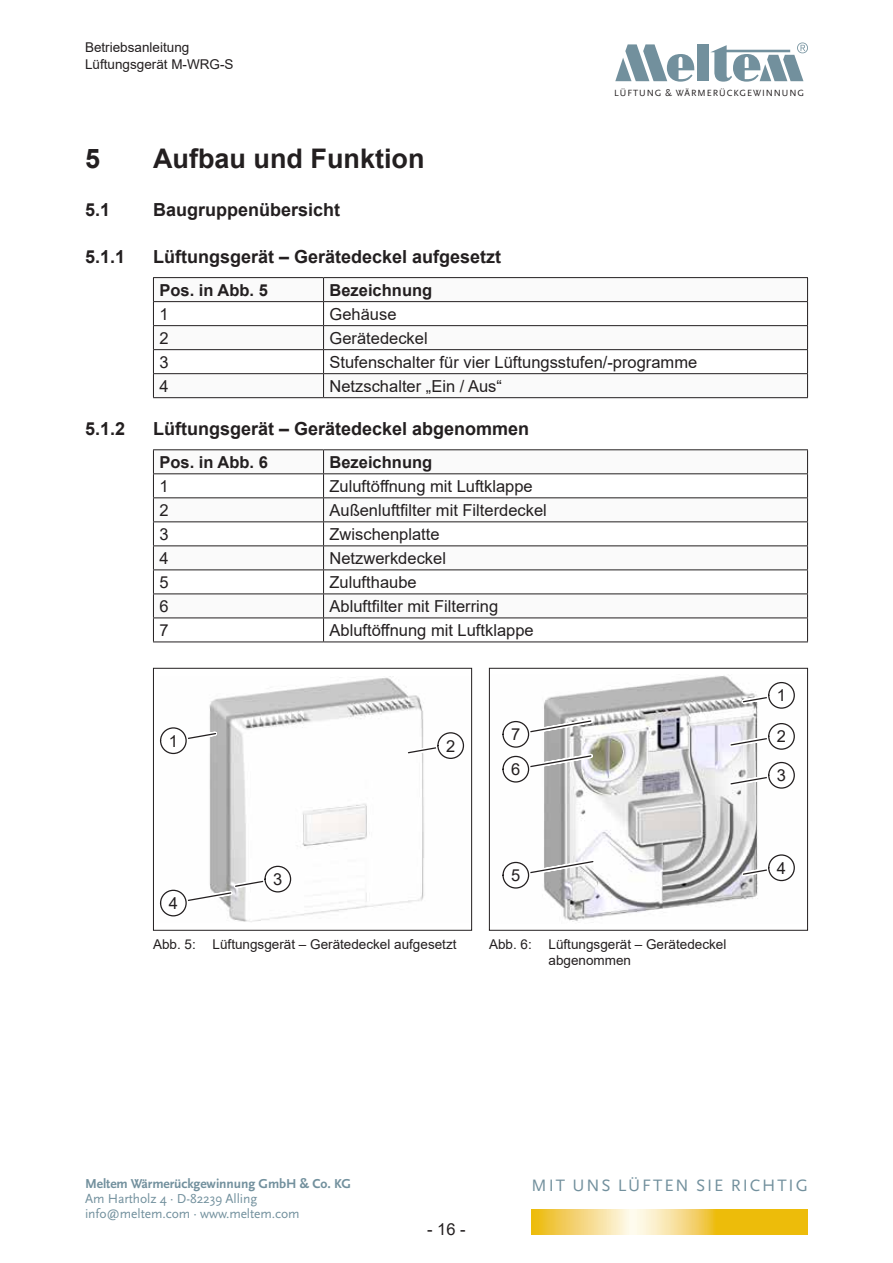
<style>
.page{position:relative;width:893px;height:1263px;background:#fff}
.page>*{position:absolute;margin:0;border:0;box-sizing:border-box;transform-origin:0 0}
.t1{font:700 27px "Arial";color:#231f20}
.t2{font:700 18px "Arial";color:#231f20}
.t3{font:17.25px "Scala Sans Pro";letter-spacing:.11em;color:#72909d}
.t4{font:16.5px "Arial";color:#231f20}
.t5{font:700 16.5px "Arial";color:#231f20}
.t6{font:13.5px/16.2px "Arial";color:#231f20}
.t7{font:13.5px/15px "Scala Sans Pro";letter-spacing:-.005em;color:#72909d}
.t8{font:700 13.5px "Scala Sans Pro";letter-spacing:-.005em;color:#72909d}
.t9{font:9.45px "Scala Sans Pro";letter-spacing:.1em;color:#231f20}
</style>
<div class="page">
<svg style="left:615px;top:44px;width:80px;height:38px"></svg>
<div style="left:697px;top:44px;width:12px;height:37px;background:#72909d"></div>
<svg style="left:710px;top:43px;width:98px;height:39px"></svg>
<svg style="left:531px;top:1209px;width:277px;height:25px;background:#f2d05e"></svg>
<svg style="left:154px;top:278px;width:653px;height:119px"></svg>
<hr style="left:153px;top:277px;width:171px;height:1px;background:#231f20">
<hr style="left:324px;top:277px;width:484px;height:1px;background:#231f20">
<svg style="left:153px;top:278px;width:1px;height:119px"></svg>
<svg style="left:807px;top:278px;width:1px;height:119px"></svg>
<hr style="left:153px;top:397px;width:171px;height:1px;background:#231f20">
<hr style="left:324px;top:397px;width:484px;height:1px;background:#231f20">
<hr style="left:153px;top:301px;width:171px;height:1px;background:#231f20">
<hr style="left:324px;top:301px;width:484px;height:1px;background:#231f20">
<hr style="left:153px;top:325px;width:171px;height:1px;background:#231f20">
<hr style="left:324px;top:325px;width:484px;height:1px;background:#231f20">
<hr style="left:153px;top:349px;width:171px;height:1px;background:#231f20">
<hr style="left:324px;top:349px;width:484px;height:1px;background:#231f20">
<hr style="left:153px;top:373px;width:171px;height:1px;background:#231f20">
<hr style="left:324px;top:373px;width:484px;height:1px;background:#231f20">
<svg style="left:323px;top:278px;width:1px;height:119px"></svg>
<svg style="left:154px;top:450px;width:653px;height:167px"></svg>
<hr style="left:153px;top:449px;width:171px;height:1px;background:#231f20">
<hr style="left:324px;top:449px;width:484px;height:1px;background:#231f20">
<svg style="left:153px;top:450px;width:1px;height:191px"></svg>
<svg style="left:807px;top:450px;width:1px;height:191px"></svg>
<hr style="left:153px;top:641px;width:171px;height:1px;background:#231f20">
<hr style="left:324px;top:641px;width:484px;height:1px;background:#231f20">
<hr style="left:153px;top:473px;width:171px;height:1px;background:#231f20">
<hr style="left:324px;top:473px;width:484px;height:1px;background:#231f20">
<hr style="left:153px;top:497px;width:171px;height:1px;background:#231f20">
<hr style="left:324px;top:497px;width:484px;height:1px;background:#231f20">
<hr style="left:153px;top:521px;width:171px;height:1px;background:#231f20">
<hr style="left:324px;top:521px;width:484px;height:1px;background:#231f20">
<hr style="left:153px;top:545px;width:171px;height:1px;background:#231f20">
<hr style="left:324px;top:545px;width:484px;height:1px;background:#231f20">
<hr style="left:153px;top:569px;width:171px;height:1px;background:#231f20">
<hr style="left:324px;top:569px;width:484px;height:1px;background:#231f20">
<hr style="left:153px;top:593px;width:171px;height:1px;background:#231f20">
<hr style="left:324px;top:593px;width:484px;height:1px;background:#231f20">
<hr style="left:153px;top:617px;width:171px;height:1px;background:#231f20">
<hr style="left:324px;top:617px;width:484px;height:1px;background:#231f20">
<svg style="left:323px;top:450px;width:1px;height:191px"></svg>
<img style="left:209px;top:677px;width:215px;height:245px">
<div style="left:153px;top:668px;width:319px;height:263px;border:1px solid #231f20"></div>
<svg style="left:159px;top:723px;width:61px;height:35px"></svg>
<div style="left:161px;top:728px;width:25px;height:25px;background:#fff;border-radius:50%"></div>
<div style="left:160px;top:727px;width:27px;height:27px;border:1px solid #231f20;border-radius:50%"></div>
<svg style="left:404px;top:728px;width:61px;height:35px"></svg>
<div style="left:438px;top:733px;width:25px;height:25px;background:#fff;border-radius:50%"></div>
<div style="left:437px;top:732px;width:27px;height:27px;border:1px solid #231f20;border-radius:50%"></div>
<svg style="left:159px;top:861px;width:136px;height:59px"></svg>
<div style="left:161px;top:890px;width:25px;height:26px;background:#fff;border-radius:50%"></div>
<div style="left:160px;top:890px;width:27px;height:26px;border:1px solid #231f20;border-radius:50%"></div>
<img style="left:544px;top:675px;width:214px;height:247px">
<div style="left:489px;top:668px;width:319px;height:263px;border:1px solid #231f20"></div>
<svg style="left:739px;top:678px;width:56px;height:35px"></svg>
<div style="left:769px;top:683px;width:25px;height:25px;background:#fff;border-radius:50%"></div>
<div style="left:768px;top:682px;width:27px;height:27px;border:1px solid #231f20;border-radius:50%"></div>
<svg style="left:727px;top:719px;width:68px;height:74px"></svg>
<div style="left:769px;top:762px;width:25px;height:26px;background:#fff;border-radius:50%"></div>
<div style="left:768px;top:762px;width:27px;height:27px;border:1px solid #231f20;border-radius:50%"></div>
<svg style="left:739px;top:850px;width:56px;height:35px"></svg>
<div style="left:769px;top:855px;width:25px;height:25px;background:#fff;border-radius:50%"></div>
<div style="left:768px;top:854px;width:27px;height:27px;border:1px solid #231f20;border-radius:50%"></div>
<svg style="left:502px;top:857px;width:96px;height:36px"></svg>
<div style="left:503px;top:862px;width:26px;height:26px;background:#fff;border-radius:50%"></div>
<div style="left:502px;top:862px;width:27px;height:27px;border:1px solid #231f20;border-radius:50%"></div>
<svg style="left:502px;top:716px;width:94px;height:71px"></svg>
<div style="left:503px;top:721px;width:26px;height:26px;background:#fff;border-radius:50%"></div>
<div style="left:502px;top:721px;width:27px;height:27px;border:1px solid #231f20;border-radius:50%"></div>
<p class="t6" style="left:85px;top:39px;width:150px">Betriebsanleitung<br>Lüftungsgerät M-WRG-S</p>
<p class="t9" style="left:614px;top:87px;width:191px">LÜFTUNG &amp; WÄRMERÜCKGEWINNUNG</p>
<h1 class="t1" style="left:85px;top:140px;width:17px">5</h1>
<h1 class="t1" style="left:153px;top:140px;width:273px">Aufbau und Funktion</h1>
<p class="t2" style="left:85px;top:197px;width:27px">5.1</p>
<p class="t2" style="left:153px;top:197px;width:189px">Baugruppenübersicht</p>
<p class="t2" style="left:85px;top:244px;width:42px">5.1.1</p>
<p class="t2" style="left:153px;top:244px;width:350px">Lüftungsgerät – Gerätedeckel aufgesetzt</p>
<p class="t5" style="left:159px;top:278px;width:110px">Pos. in Abb. 5</p>
<p class="t5" style="left:330px;top:278px;width:104px">Bezeichnung</p>
<p class="t4" style="left:159px;top:302px;width:11px">1</p>
<p class="t4" style="left:330px;top:302px;width:68px">Gehäuse</p>
<p class="t4" style="left:159px;top:326px;width:11px">2</p>
<p class="t4" style="left:330px;top:326px;width:100px">Gerätedeckel</p>
<p class="t4" style="left:159px;top:350px;width:11px">3</p>
<p class="t4" style="left:330px;top:350px;width:369px">Stufenschalter für vier Lüftungsstufen/-programme</p>
<p class="t4" style="left:159px;top:374px;width:11px">4</p>
<p class="t4" style="left:330px;top:374px;width:174px">Netzschalter „Ein / Aus“</p>
<p class="t2" style="left:85px;top:416px;width:42px">5.1.2</p>
<p class="t2" style="left:153px;top:416px;width:378px">Lüftungsgerät – Gerätedeckel abgenommen</p>
<p class="t5" style="left:159px;top:450px;width:110px">Pos. in Abb. 6</p>
<p class="t5" style="left:330px;top:450px;width:104px">Bezeichnung</p>
<p class="t4" style="left:159px;top:475px;width:11px">1</p>
<p class="t4" style="left:330px;top:475px;width:205px">Zuluftöffnung mit Luftklappe</p>
<p class="t4" style="left:159px;top:499px;width:11px">2</p>
<p class="t4" style="left:330px;top:499px;width:219px">Außenluftfilter mit Filterdeckel</p>
<p class="t4" style="left:159px;top:523px;width:11px">3</p>
<p class="t4" style="left:330px;top:523px;width:112px">Zwischenplatte</p>
<p class="t4" style="left:159px;top:547px;width:11px">4</p>
<p class="t4" style="left:330px;top:547px;width:118px">Netzwerkdeckel</p>
<p class="t4" style="left:159px;top:571px;width:11px">5</p>
<p class="t4" style="left:330px;top:571px;width:89px">Zulufthaube</p>
<p class="t4" style="left:159px;top:595px;width:11px">6</p>
<p class="t4" style="left:330px;top:595px;width:170px">Abluftfilter mit Filterring</p>
<p class="t4" style="left:159px;top:619px;width:11px">7</p>
<p class="t4" style="left:330px;top:619px;width:206px">Abluftöffnung mit Luftklappe</p>
<p class="t4" style="left:169px;top:729px;width:11px">1</p>
<p class="t4" style="left:446px;top:734px;width:11px">2</p>
<p class="t4" style="left:511px;top:723px;width:11px">7</p>
<p class="t4" style="left:511px;top:758px;width:11px">6</p>
<p class="t4" style="left:169px;top:892px;width:11px">4</p>
<p class="t4" style="left:273px;top:868px;width:11px">3</p>
<p class="t6" style="left:153px;top:936px;width:305px">Abb. 5: Lüftungsgerät – Gerätedeckel aufgesetzt</p>
<p class="t4" style="left:511px;top:864px;width:11px">5</p>
<p class="t6" style="left:548px;top:936px;width:179px;text-indent:-60px">Abb. 6: Lüftungsgerät – Gerätedeckel abgenommen</p>
<p class="t4" style="left:777px;top:684px;width:11px">1</p>
<p class="t4" style="left:777px;top:725px;width:11px">2</p>
<p class="t4" style="left:777px;top:764px;width:11px">3</p>
<p class="t4" style="left:777px;top:856px;width:11px">4</p>
<p class="t8" style="left:85px;top:1176px;width:267px">Meltem Wärmerückgewinnung GmbH &amp; Co. KG</p>
<p class="t7" style="left:85px;top:1191px;width:216px">Am Hartholz 4 · D-82239 Alling info@meltem.com · www.meltem.com</p>
<p class="t4" style="left:427px;top:1217px;width:40px">- 16 -</p>
<p class="t3" style="left:532px;top:1175px;width:278px">MIT UNS LÜFTEN SIE RICHTIG</p>
</div>
